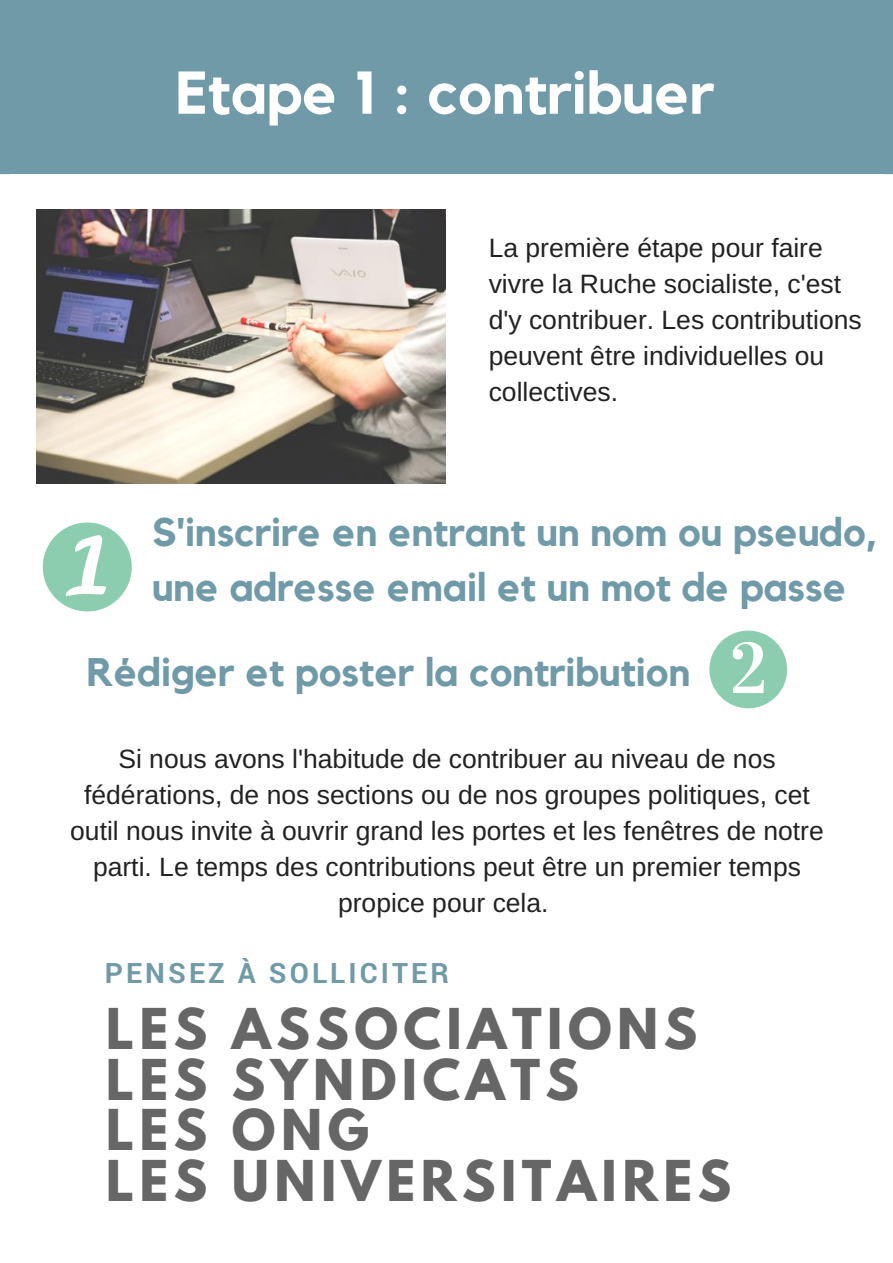
<style>
.page{position:relative;width:893px;height:1263px;background:#fff}
.page>*{position:absolute;margin:0;border:0;box-sizing:border-box;transform-origin:0 0}
.t1{font:700 59.55px "Kollektif";color:#fff}
.t2{font:700 49.8px/50.7px "League Spartan";letter-spacing:.11em;color:#666}
.t3{font:700 39.75px/55.2px "Kollektif";color:#709aa8}
.t4{font:700 28.05px "Roboto";letter-spacing:.11em;color:#709aa8}
.t5{font:26.55px/36px "Arimo";color:#222}
</style>
<div class="page">
<svg style="left:886px;top:0;width:7px;height:36px"></svg>
<div style="left:884px;top:36px;width:9px;height:96px;background:#709aa8"></div>
<div style="left:8px;top:36px;width:878px;height:96px;background:#709aa8"></div>
<div style="left:8px;top:0;width:878px;height:38px;background:#709aa8"></div>
<svg style="left:0;top:0;width:8px;height:36px"></svg>
<div style="left:0;top:36px;width:10px;height:96px;background:#709aa8"></div>
<div style="left:8px;top:130px;width:878px;height:44px;background:#709aa8"></div>
<svg style="left:0;top:132px;width:8px;height:42px"></svg>
<svg style="left:886px;top:132px;width:7px;height:42px"></svg>
<img style="left:36px;top:209px;width:410px;height:274px">
<svg style="left:43px;top:522px;width:89px;height:89px"></svg>
<svg style="left:709px;top:631px;width:78px;height:77px"></svg>
<h1 class="t1" style="left:176px;top:66px;width:540px">Etape 1 : contribuer</h1>
<p class="t5" style="left:489px;top:230px;width:375px">La première étape pour faire vivre la Ruche socialiste, c'est d'y contribuer. Les contributions peuvent être individuelles ou collectives.</p>
<h3 class="t3" style="left:152px;top:506px;width:727px">S'inscrire en entrant un nom ou pseudo, une adresse email et un mot de passe</h3>
<h3 class="t3" style="left:87px;top:646px;width:605px">Rédiger et poster la contribution</h3>
<p class="t5" style="left:70px;top:741px;width:755px;text-align:center">Si nous avons l'habitude de contribuer au niveau de nos fédérations, de nos sections ou de nos groupes politiques, cet outil nous invite à ouvrir grand les portes et les fenêtres de notre parti. Le temps des contributions peut être un premier temps propice pour cela.</p>
<p class="t4" style="left:105px;top:954px;width:346px">PENSEZ À SOLLICITER</p>
<h2 class="t2" style="left:106px;top:1010px;width:627px">LES ASSOCIATIONS<br>LES SYNDICATS<br>LES ONG<br>LES UNIVERSITAIRES</h2>
</div>
